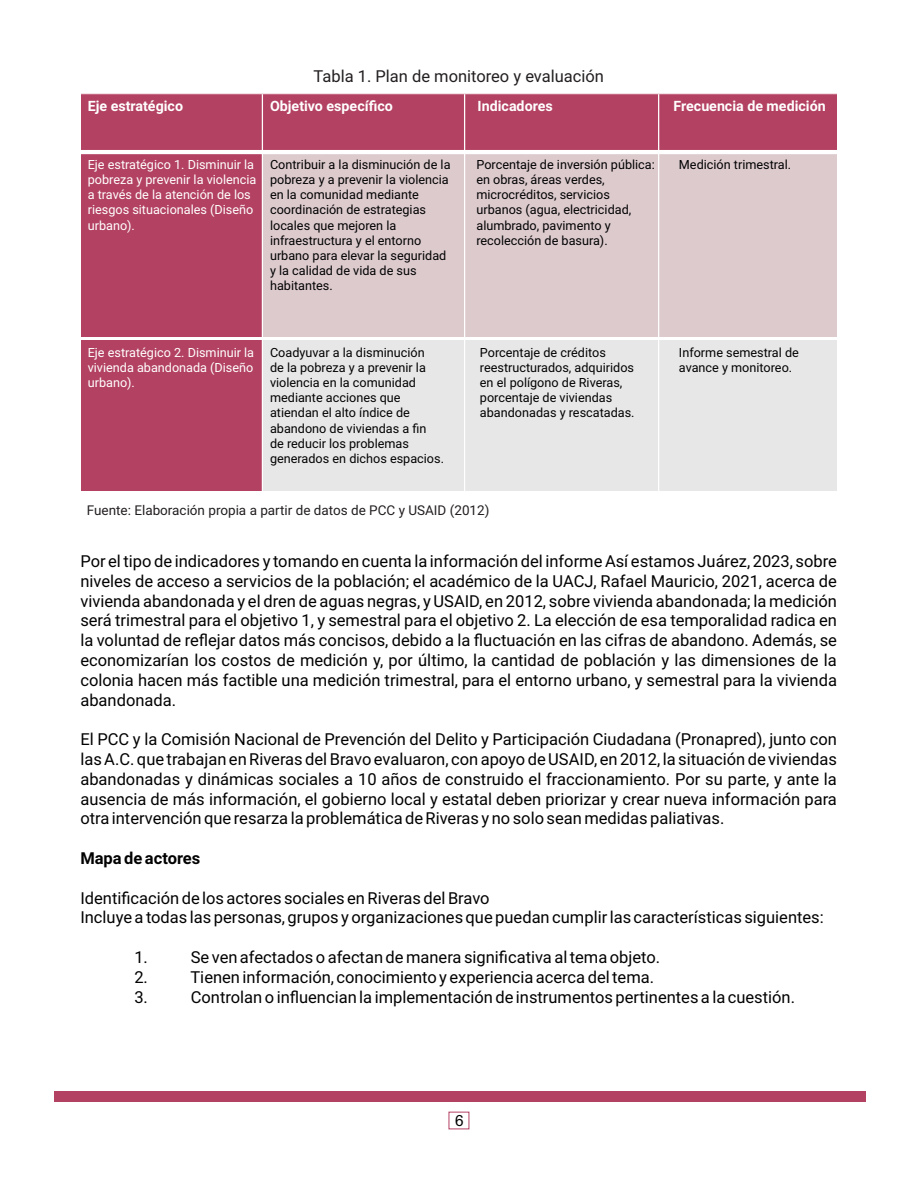
<style>
.page{position:relative;width:918px;height:1188px;background:#fff}
.page>*{position:absolute;margin:0;border:0;box-sizing:border-box;transform-origin:0 0}
.t1{font:16.5px/19.8px "Roboto";color:#020203;text-align:justify}
.t2{font:16.5px "Roboto";color:#231f20}
.t3{font:700 16.5px "Roboto";color:#020203}
.t4{font:15.45px "Arial";color:#020203}
.t5{font:700 14.25px "Roboto";color:#fff}
.t6{font:13.5px "Roboto";color:#231f20}
.t7{font:12.6px/15.1px "Roboto";color:#020203}
.t8{font:12.6px/15.1px "Roboto";color:#fff}
</style>
<div class="page">
<div style="left:54px;top:1091px;width:811px;height:11px;background:#b34162"></div>
<svg style="left:448px;top:1111px;width:22px;height:19px"></svg>
<div style="left:81px;top:94px;width:182px;height:84px;background:#b34162"></div>
<div style="left:263px;top:94px;width:207px;height:84px;background:#b34162"></div>
<div style="left:459px;top:94px;width:213px;height:84px;background:#b34162"></div>
<div style="left:672px;top:94px;width:165px;height:84px;background:#b34162"></div>
<div style="left:81px;top:152px;width:182px;height:184px;background:#b34162"></div>
<div style="left:263px;top:152px;width:207px;height:184px;background:#dccacd"></div>
<div style="left:459px;top:152px;width:213px;height:184px;background:#dccacd"></div>
<div style="left:672px;top:152px;width:165px;height:184px;background:#dccacd"></div>
<div style="left:81px;top:340px;width:182px;height:150px;background:#b34162"></div>
<div style="left:263px;top:340px;width:207px;height:150px;background:#e8e7e7"></div>
<div style="left:459px;top:340px;width:213px;height:150px;background:#e8e7e7"></div>
<div style="left:672px;top:340px;width:165px;height:150px;background:#e8e7e7"></div>
<hr style="left:262px;top:94px;width:1px;height:422px;background:#fff">
<hr style="left:464px;top:94px;width:1px;height:423px;background:#fff">
<hr style="left:658px;top:94px;width:1px;height:422px;background:#fff">
<hr style="left:80px;top:150px;width:757px;height:4px;background:#fff">
<p class="t2" style="left:314px;top:69px;width:292px">Tabla 1. Plan de monitoreo y evaluación</p>
<p class="t5" style="left:88px;top:100px;width:97px">Eje estratégico</p>
<p class="t5" style="left:270px;top:100px;width:124px">Objetivo específico</p>
<p class="t5" style="left:478px;top:100px;width:77px">Indicadores</p>
<p class="t5" style="left:674px;top:100px;width:154px">Frecuencia de medición</p>
<p class="t8" style="left:88px;top:158px;width:170px">Eje estratégico 1. Disminuir la pobreza y prevenir la violencia a través de la atención de los riesgos situacionales (Diseño urbano).</p>
<p class="t7" style="left:270px;top:158px;width:182px">Contribuir a la disminución de la pobreza y a prevenir la violencia en la comunidad mediante coordinación de estrategias locales que mejoren la infraestructura y el entorno urbano para elevar la seguridad y la calidad de vida de sus habitantes.</p>
<p class="t7" style="left:476px;top:158px;width:180px">Porcentaje de inversión pública: en obras, áreas verdes, microcréditos, servicios urbanos (agua, electricidad, alumbrado, pavimento y recolección de basura).</p>
<p class="t7" style="left:679px;top:158px;width:114px">Medición trimestral.</p>
<p class="t8" style="left:88px;top:346px;width:168px;text-align:justify">Eje estratégico 2. Disminuir la vivienda abandonada (Diseño urbano).</p>
<p class="t7" style="left:270px;top:346px;width:175px">Coadyuvar a la disminución<br>de la pobreza y a prevenir la violencia en la comunidad mediante acciones que atiendan el alto índice de abandono de viviendas a fin<br>de reducir los problemas generados en dichos espacios.</p>
<p class="t7" style="left:480px;top:346px;width:156px">Porcentaje de créditos reestructurados, adquiridos en el polígono de Riveras, porcentaje de viviendas abandonadas y rescatadas.</p>
<p class="t7" style="left:679px;top:346px;width:121px">Informe semestral de avance y monitoreo.</p>
<p class="t6" style="left:87px;top:505px;width:404px">Fuente: Elaboración propia a partir de datos de PCC y USAID (2012)</p>
<p class="t1" style="left:80px;top:553px;width:758px">Por el tipo de indicadores y tomando en cuenta la información del informe Así estamos Juárez, 2023, sobre niveles de acceso a servicios de la población; el académico de la UACJ, Rafael Mauricio, 2021, acerca de vivienda abandonada y el dren de aguas negras, y USAID, en 2012, sobre vivienda abandonada; la medición será trimestral para el objetivo 1, y semestral para el objetivo 2. La elección de esa temporalidad radica en la voluntad de reflejar datos más concisos, debido a la fluctuación en las cifras de abandono. Además, se economizarían los costos de medición y, por último, la cantidad de población y las dimensiones de la colonia hacen más factible una medición trimestral, para el entorno urbano, y semestral para la vivienda abandonada.</p>
<p class="t1" style="left:80px;top:731px;width:758px">El PCC y la Comisión Nacional de Prevención del Delito y Participación Ciudadana (Pronapred), junto con las A.C. que trabajan en Riveras del Bravo evaluaron, con apoyo de USAID, en 2012, la situación de viviendas abandonadas y dinámicas sociales a 10 años de construido el fraccionamiento. Por su parte, y ante la ausencia de más información, el gobierno local y estatal deben priorizar y crear nueva información para otra intervención que resarza la problemática de Riveras y no solo sean medidas paliativas.</p>
<p class="t3" style="left:80px;top:852px;width:121px">Mapa de actores</p>
<p class="t1" style="left:80px;top:890px;width:745px">Identificación de los actores sociales en Riveras del Bravo<br>Incluye a todas las personas, grupos y organizaciones que puedan cumplir las características siguientes:</p>
<p class="t1" style="left:134px;top:949px;width:15px">1.</p>
<p class="t1" style="left:191px;top:949px;width:471px">Se ven afectados o afectan de manera significativa al tema objeto.</p>
<p class="t1" style="left:134px;top:969px;width:15px">2.</p>
<p class="t1" style="left:190px;top:969px;width:465px">Tienen información, conocimiento y experiencia acerca del tema.</p>
<p class="t1" style="left:134px;top:989px;width:15px">3.</p>
<p class="t1" style="left:191px;top:989px;width:606px">Controlan o influencian la implementación de instrumentos pertinentes a la cuestión.</p>
<p class="t4" style="left:455px;top:1115px;width:10px">6</p>
</div>
